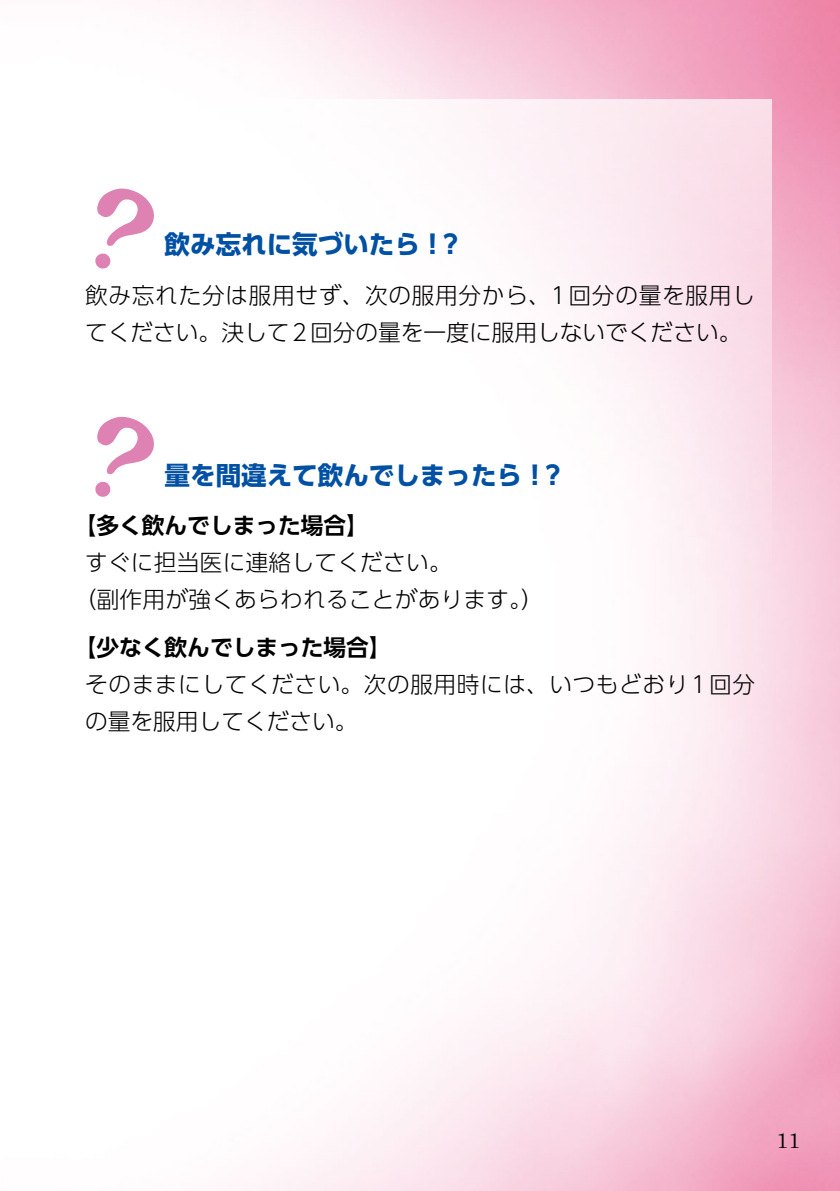
<style>
.page{position:relative;width:840px;height:1191px;background:#fff}
.page>*{position:absolute;margin:0;border:0;box-sizing:border-box;transform-origin:0 0}
.t1{font:700 25.6px "UD Shin Go Pro";color:#0050a3}
.t2{font:300 22.6px/36.8px "UD Shin Go Pro";letter-spacing:.01em;color:#000}
.t3{font:300 22.6px/36.8px "UD Shin Go Pro";letter-spacing:.03em;color:#000}
.t4{font:700 22.6px "UD Shin Go Pro De";color:#000}
.t5{font:21.2px "Century Schoolbook";color:#000}
</style>
<div class="page">
<svg style="left:342px;top:99px;width:429px;height:501px"></svg>
<svg style="left:95px;top:188px;width:59px;height:81px"></svg>
<svg style="left:95px;top:416px;width:59px;height:81px"></svg>
<p class="t1" style="left:164px;top:224px;width:300px">飲み忘れに気づいたら！？</p>
<p class="t3" style="left:85px;top:276px;width:671px">飲み忘れた分は服用せず、次の服用分から、1回分の量を服用してください。決して2回分の量を一度に服用しないでください。</p>
<p class="t1" style="left:164px;top:454px;width:402px">量を間違えて飲んでしまったら！？</p>
<p class="t4" style="left:74px;top:507px;width:296px">【多く飲んでしまった場合】</p>
<p class="t2" style="left:85px;top:543px;width:368px">すぐに担当医に連絡してください。</p>
<p class="t2" style="left:74px;top:580px;width:471px">（副作用が強くあらわれることがあります。）</p>
<p class="t4" style="left:74px;top:629px;width:319px">【少なく飲んでしまった場合】</p>
<p class="t2" style="left:85px;top:665px;width:671px">そのままにしてください。次の服用時には、いつもどおり1回分の量を服用してください。</p>
<p class="t5" style="left:776px;top:1127px;width:25px">11</p>
</div>
